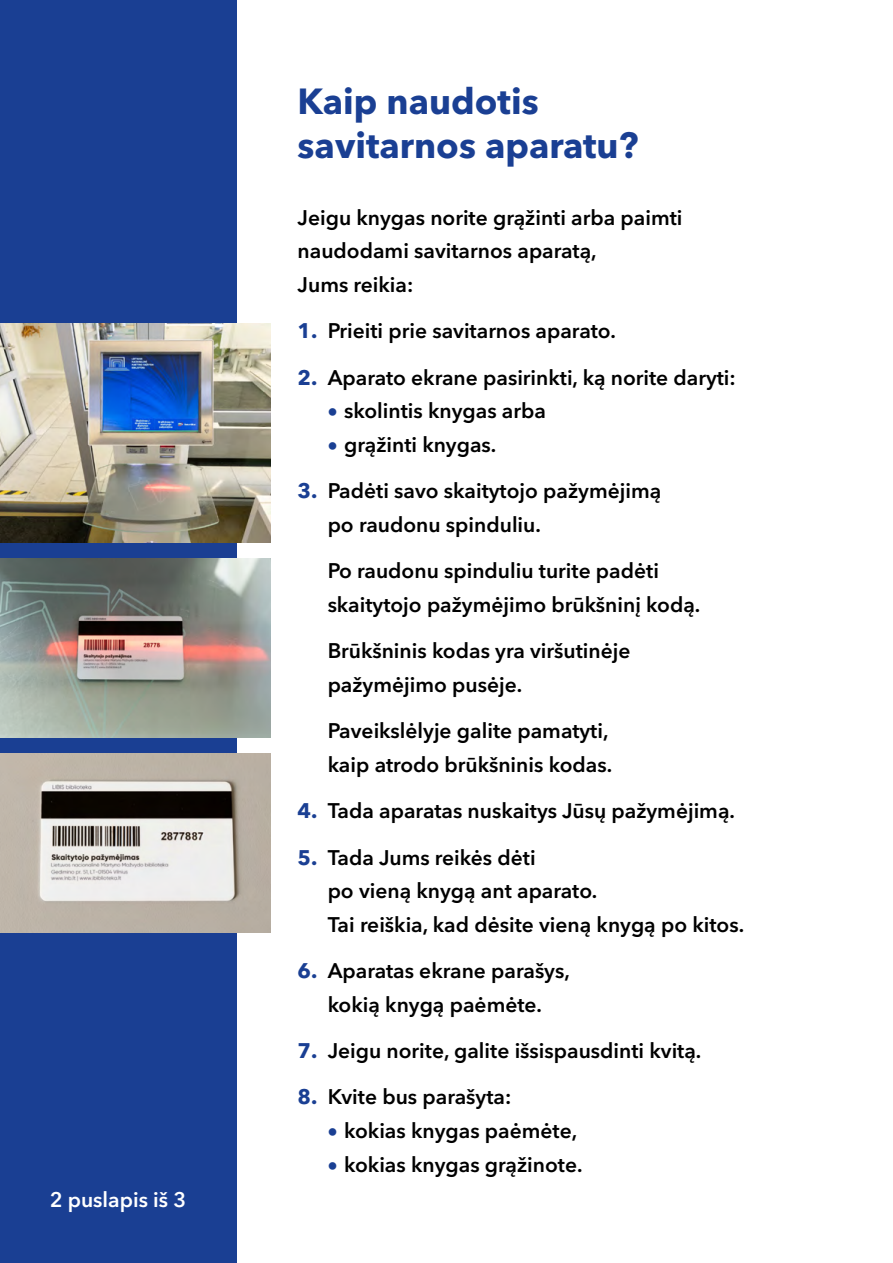
<style>
.page{position:relative;width:893px;height:1263px;background:#fff}
.page>*{position:absolute;margin:0;border:0;box-sizing:border-box;transform-origin:0 0}
.pavad{font:700 36px/43.2px "Avenir Next LT Pro";color:#1a3f93}
.t{font:600 21px/33.6px "Avenir Next LT Pro";color:#000}
.t1{font:600 21px "Avenir Next LT Pro";color:#fff}
.s1{font-weight:700;color:#1a3f93}
.s2{color:#1a3f93}
</style>
<div class="page">
<div style="left:0;top:0;width:236px;height:1263px;background:#1a3f93"></div>
<img style="left:0;top:323px;width:270px;height:220px">
<img style="left:0;top:559px;width:270px;height:179px">
<img style="left:0;top:754px;width:270px;height:178px">
<p class="t1" style="left:50px;top:1186px;width:138px">2 puslapis iš 3</p>
<p class="pavad" style="left:298px;top:80px;width:342px">Kaip naudotis savitarnos aparatu?</p>
<p class="t" style="left:298px;top:200px;width:386px">Jeigu knygas norite grąžinti arba paimti</p>
<p class="t" style="left:298px;top:234px;width:301px">naudodami savitarnos aparatą,</p>
<p class="t" style="left:298px;top:268px;width:117px">Jums reikia:</p>
<p class="t" style="left:298px;top:314px;width:320px"><span class="s1">1.</span> Prieiti prie savitarnos aparato.</p>
<p class="t" style="left:298px;top:360px;width:440px"><span class="s1">2.</span> Aparato ekrane pasirinkti, ką norite daryti:</p>
<p class="t" style="left:328px;top:394px;width:220px"><span class="s2">•</span> skolintis knygas arba</p>
<p class="t" style="left:328px;top:428px;width:170px"><span class="s2">•</span> grąžinti knygas.</p>
<p class="t" style="left:328px;top:474px;width:335px;text-indent:-30px"><span class="s1">3.</span> Padėti savo skaitytojo pažymėjimą po raudonu spinduliu.</p>
<p class="t" style="left:328px;top:554px;width:374px">Po raudonu spinduliu turite padėti skaitytojo pažymėjimo brūkšninį kodą.</p>
<p class="t" style="left:328px;top:634px;width:304px">Brūkšninis kodas yra viršutinėje pažymėjimo pusėje.</p>
<p class="t" style="left:328px;top:714px;width:286px">Paveikslėlyje galite pamatyti, kaip atrodo brūkšninis kodas.</p>
<p class="t" style="left:298px;top:794px;width:439px"><span class="s1">4.</span> Tada aparatas nuskaitys Jūsų pažymėjimą.</p>
<p class="t" style="left:328px;top:840px;width:271px;text-indent:-30px"><span class="s1">5.</span> Tada Jums reikės dėti<br>po vieną knygą ant aparato.</p>
<p class="t" style="left:328px;top:907px;width:418px">Tai reiškia, kad dėsite vieną knygą po kitos.</p>
<p class="t" style="left:298px;top:954px;width:274px;text-align:center"><span class="s1">6.</span> Aparatas ekrane parašys, kokią knygą paėmėte.</p>
<p class="t" style="left:298px;top:1034px;width:405px"><span class="s1">7.</span> Jeigu norite, galite išsispausdinti kvitą.</p>
<p class="t" style="left:298px;top:1080px;width:215px"><span class="s1">8.</span> Kvite bus parašyta:</p>
<p class="t" style="left:328px;top:1114px;width:251px"><span class="s2">•</span> kokias knygas paėmėte,</p>
<p class="t" style="left:328px;top:1147px;width:256px"><span class="s2">•</span> kokias knygas grąžinote.</p>
</div>
